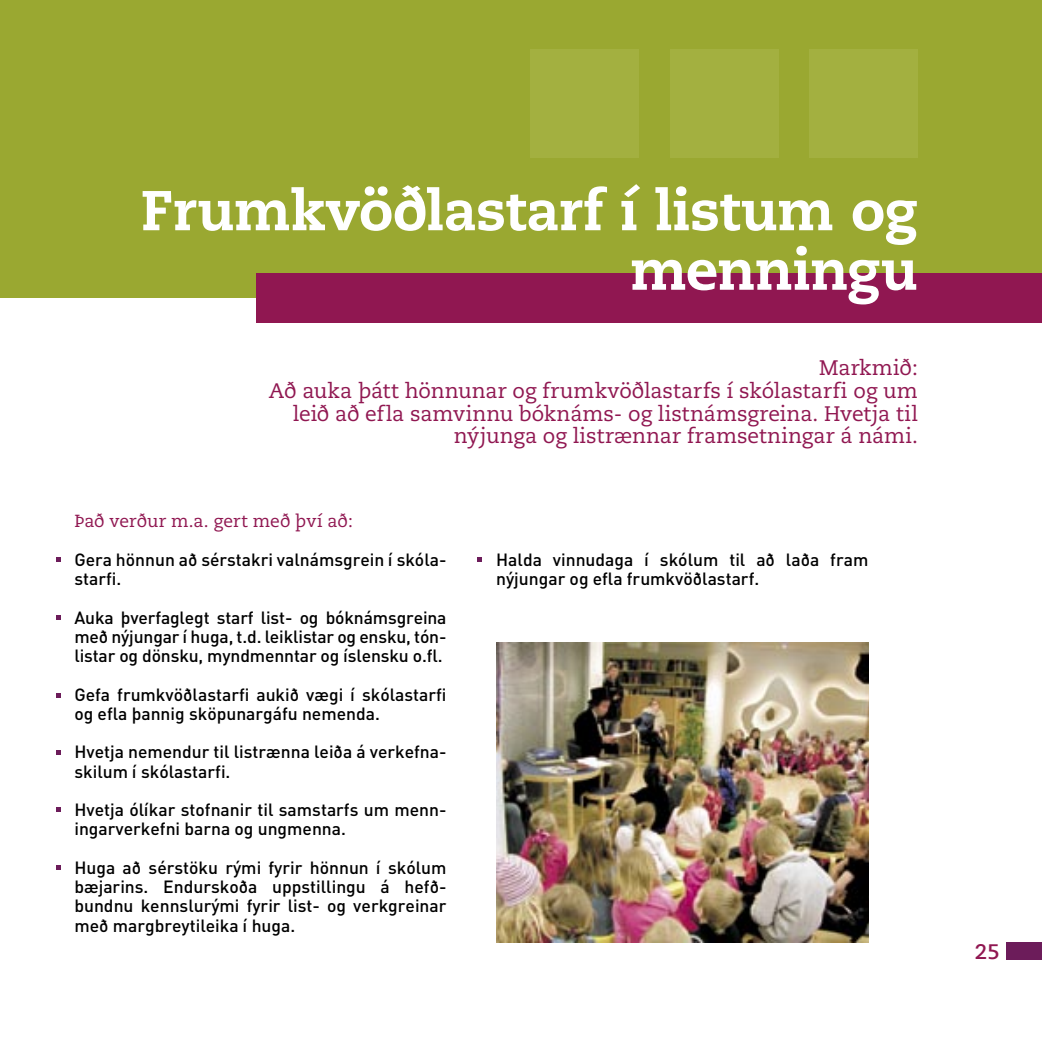
<style>
.page{position:relative;width:1042px;height:1042px;background:#fff}
.page>*{position:absolute;margin:0;border:0;box-sizing:border-box;transform-origin:0 0}
.t1{font:800 56px/59.5px "Caecilia";letter-spacing:-.01em;color:#fff;text-align:right}
.t2{font:21px/22.8px "Caecilia";color:#901751;text-align:right}
.t3{font:700 21px "Caecilia";color:#901751}
.t4{font:500 17.5px/19.2px "DIN";color:#000}
.t5{font:17.5px "Caecilia";color:#901751}
</style>
<div class="page">
<div style="left:1006px;top:943px;width:36px;height:17px;background:#6c1c5a"></div>
<div style="left:0;top:0;width:1042px;height:298px;background:#9aa831"></div>
<div style="left:256px;top:273px;width:786px;height:49px;background:#901751"></div>
<svg style="left:56px;top:558px;width:4px;height:4px"></svg>
<svg style="left:56px;top:616px;width:4px;height:4px"></svg>
<svg style="left:56px;top:693px;width:4px;height:4px"></svg>
<svg style="left:56px;top:750px;width:4px;height:4px"></svg>
<svg style="left:56px;top:807px;width:4px;height:4px"></svg>
<svg style="left:56px;top:865px;width:4px;height:4px"></svg>
<svg style="left:478px;top:558px;width:4px;height:4px"></svg>
<img style="left:496px;top:642px;width:372px;height:301px">
<div style="left:530px;top:50px;width:109px;height:108px;background:#a3b040"></div>
<div style="left:670px;top:50px;width:108px;height:108px;background:#a3b040"></div>
<div style="left:809px;top:50px;width:109px;height:108px;background:#a3b040"></div>
<h1 class="t1" style="left:141px;top:181px;width:779px">Frumkvöðlastarf í listum og menningu</h1>
<p class="t2" style="left:269px;top:357px;width:651px">Markmið:<br>Að auka þátt hönnunar og frumkvöðlastarfs í skólastarfi og um leið að efla samvinnu bóknáms- og listnámsgreina. Hvetja til nýjunga og listrænnar framsetningar á námi.</p>
<p class="t5" style="left:74px;top:511px;width:280px">Það verður m.a. gert með því að:</p>
<p class="t4" style="left:74px;top:549px;width:374px">Gera hönnun að sérstakri valnámsgrein í skóla&shy;starfi.</p>
<p class="t4" style="left:74px;top:607px;width:374px;text-align:justify">Auka þverfaglegt starf list- og bóknámsgreina með nýjungar í huga, t.d. leiklistar og ensku, tón&shy;listar og dönsku, myndmenntar og íslensku o.fl.</p>
<p class="t4" style="left:74px;top:684px;width:374px">Gefa frumkvöðlastarfi aukið vægi í skólastarfi og efla þannig sköpunargáfu nemenda.</p>
<p class="t4" style="left:74px;top:742px;width:374px">Hvetja nemendur til listrænna leiða á verkefna&shy;skilum í skólastarfi.</p>
<p class="t4" style="left:74px;top:799px;width:374px">Hvetja ólíkar stofnanir til samstarfs um menn&shy;ingarverkefni barna og ungmenna.</p>
<p class="t4" style="left:74px;top:857px;width:374px;text-align:justify">Huga að sérstöku rými fyrir hönnun í skólum bæjarins. Endurskoða uppstillingu á hefð&shy;bundnu kennslurými fyrir list- og verkgreinar með margbreytileika í huga.</p>
<p class="t4" style="left:496px;top:549px;width:374px">Halda vinnudaga í skólum til að laða fram nýjungar og efla frumkvöðlastarf.</p>
<p class="t3" style="left:975px;top:939px;width:26px">25</p>
</div>
